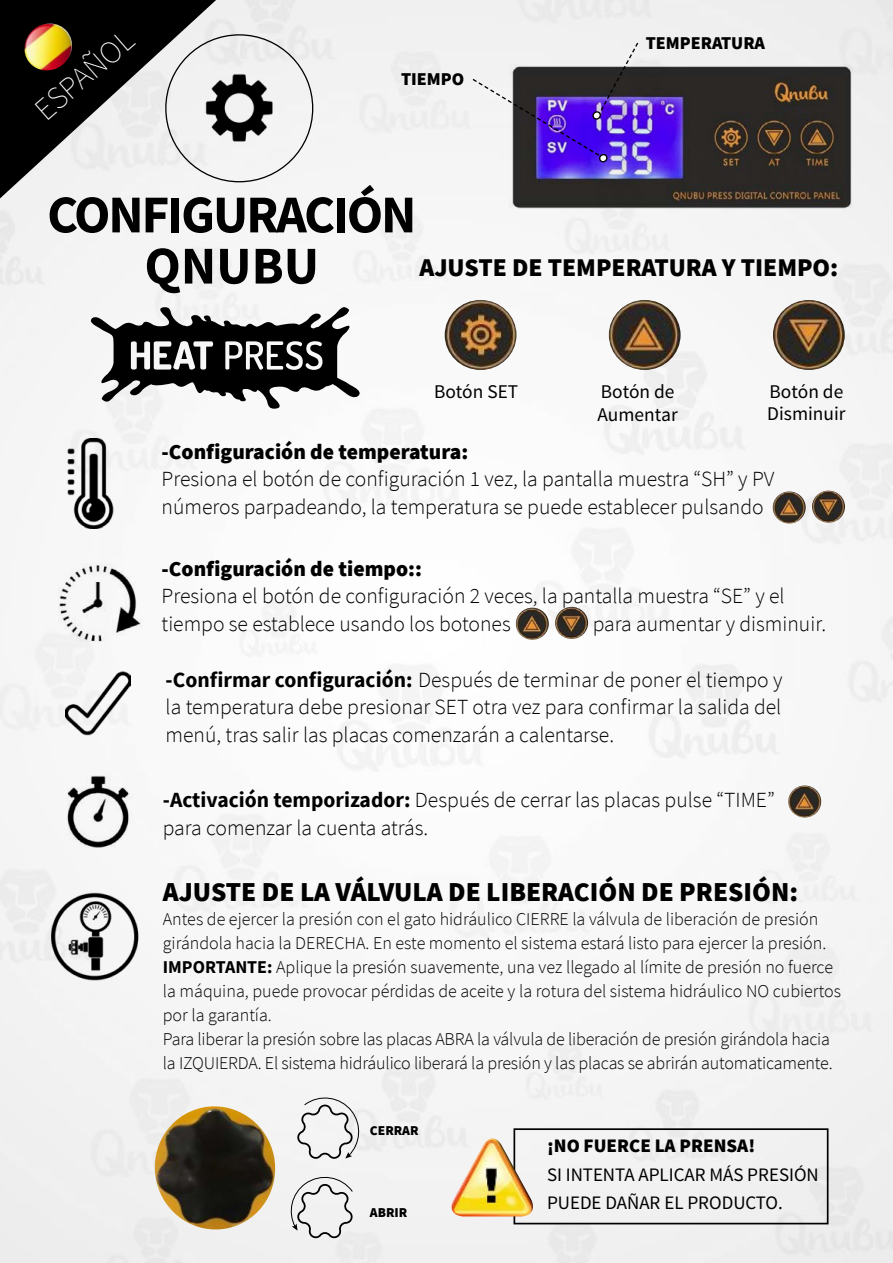
<style>
.page{position:relative;width:893px;height:1263px;background:#f6f6f6}
.page>*{position:absolute;margin:0;border:0;box-sizing:border-box;transform-origin:0 0}
.t1{font:700 53.25px/51.2px "Source Sans Pro";letter-spacing:-.04em;color:#000;text-align:center}
.t2{font:200 31.65px "Source Sans Pro";color:#fff}
.t3{font:900 27.3px "Source Sans Pro";color:#000}
.t4{font:900 25.5px "Source Sans Pro";color:#000}
.t5{font:300 21.6px/27.5px "Source Sans Pro";color:#000}
.t6{font:900 21.6px "Source Sans Pro";color:#000}
.t7{font:19.35px/23.2px "Source Sans Pro";color:#000}
.t8{font:19.05px/28.5px "Source Sans Pro";color:#000}
.t9{font:900 19.05px "Source Sans Pro";color:#000}
.t10{font:300 18px/24px "Source Sans Pro";color:#000}
.t11{font:900 18px "Source Sans Pro";color:#000}
.t12{font:900 13.5px "Source Sans Pro";color:#000}
.s1{font-weight:700}
</style>
<div class="page">
<img style="left:445px;top:300px;width:71px;height:70px">
<img style="left:773px;top:300px;width:72px;height:70px">
<img style="left:812px;top:491px;width:33px;height:32px;border-radius:16px">
<img style="left:555px;top:607px;width:33px;height:32px;border-radius:16px">
<img style="left:609px;top:300px;width:72px;height:70px">
<img style="left:773px;top:491px;width:33px;height:32px;border-radius:16px">
<img style="left:516px;top:608px;width:33px;height:32px;border-radius:16px">
<img style="left:788px;top:785px;width:33px;height:32px;border-radius:16px">
<img style="left:67px;top:438px;width:47px;height:90px">
<img style="left:66px;top:671px;width:64px;height:64px">
<img style="left:59px;top:565px;width:82px;height:77px">
<img style="left:67px;top:775px;width:62px;height:73px">
<img style="left:216px;top:73px;width:82px;height:91px">
<svg style="left:90px;top:307px;width:270px;height:102px"></svg>
<div style="left:513px;top:1128px;width:315px;height:96px;border:2px solid #000"></div>
<img style="left:46px;top:892px;width:93px;height:89px">
<img style="left:448px;top:1138px;width:85px;height:78px">
<img style="left:149px;top:1106px;width:127px;height:129px">
<svg style="left:290px;top:1176px;width:64px;height:64px"></svg>
<svg style="left:297px;top:1097px;width:66px;height:62px"></svg>
<svg style="left:0;top:0;width:216px;height:198px"></svg>
<img style="left:21px;top:23px;width:54px;height:50px">
<img style="left:512px;top:64px;width:343px;height:145px">
<svg style="left:472px;top:42px;width:167px;height:122px"></svg>
<h2 class="t2" style="left:27px;top:100px;width:121px;rotate:-41deg">ESPAÑOL</h2>
<p class="t11" style="left:401px;top:67px;width:65px">TIEMPO</p>
<p class="t11" style="left:646px;top:30px;width:121px">TEMPERATURA</p>
<h1 class="t1" style="left:47px;top:188px;width:371px">CONFIGURACIÓN<br>QNUBU</h1>
<h3 class="t4" style="left:419px;top:250px;width:420px">AJUSTE DE TEMPERATURA Y TIEMPO:</h3>
<p class="t7" style="left:598px;top:380px;width:82px">Botón de<br>Aumentar</p>
<p class="t7" style="left:434px;top:381px;width:85px">Botón SET</p>
<p class="t7" style="left:767px;top:382px;width:80px;line-height:21.3px">Botón de<br>Disminuir</p>
<p class="t6" style="left:162px;top:436px;width:308px">-Configuración de temperatura:</p>
<p class="t5" style="left:162px;top:465px;width:614px">Presiona el botón de configuración 1 vez, la pantalla muestra “SH” y PV números parpadeando, la temperatura se puede establecer pulsando</p>
<p class="t6" style="left:162px;top:554px;width:262px">-Configuración de tiempo::</p>
<p class="t5" style="left:162px;top:582px;width:624px">Presiona el botón de configuración 2 veces, la pantalla muestra “SE” y el tiempo se establece usando los botones</p>
<p class="t5" style="left:593px;top:610px;width:235px">para aumentar y disminuir.</p>
<p class="t5" style="left:166px;top:666px;width:618px;text-align:justify"><span class="s1">-Confirmar configuración:</span> Después de terminar de poner el tiempo y la temperatura debe presionar SET otra vez para confirmar la salida del menú, tras salir las placas comenzarán a calentarse.</p>
<p class="t5" style="left:163px;top:786px;width:613px"><span class="s1">-Activación temporizador:</span> Después de cerrar las placas pulse “TIME” para comenzar la cuenta atrás.</p>
<h3 class="t3" style="left:163px;top:873px;width:637px">AJUSTE DE LA VÁLVULA DE LIBERACIÓN DE PRESIÓN:</h3>
<p class="t10" style="left:163px;top:907px;width:680px">Antes de ejercer la presión con el gato hidráulico CIERRE la válvula de liberación de presión girándola hacia la DERECHA. En este momento el sistema estará listo para ejercer la presión.<br><span class="s1">IMPORTANTE:</span> Aplique la presión suavemente, una vez llegado al límite de presión no fuerce la máquina, puede provocar pérdidas de aceite y la rotura del sistema hidráulico NO cubiertos por la garantía.<br>Para liberar la presión sobre las placas ABRA la válvula de liberación de presión girándola hacia la IZQUIERDA. El sistema hidráulico liberará la presión y las placas se abrirán automaticamente.</p>
<p class="t12" style="left:370px;top:1121px;width:50px">CERRAR</p>
<p class="t12" style="left:370px;top:1203px;width:39px">ABRIR</p>
<p class="t9" style="left:547px;top:1132px;width:210px">¡NO FUERCE LA PRENSA!</p>
<p class="t8" style="left:547px;top:1160px;width:273px">SI INTENTA APLICAR MÁS PRESIÓN<br>PUEDE DAÑAR EL PRODUCTO.</p>
</div>
